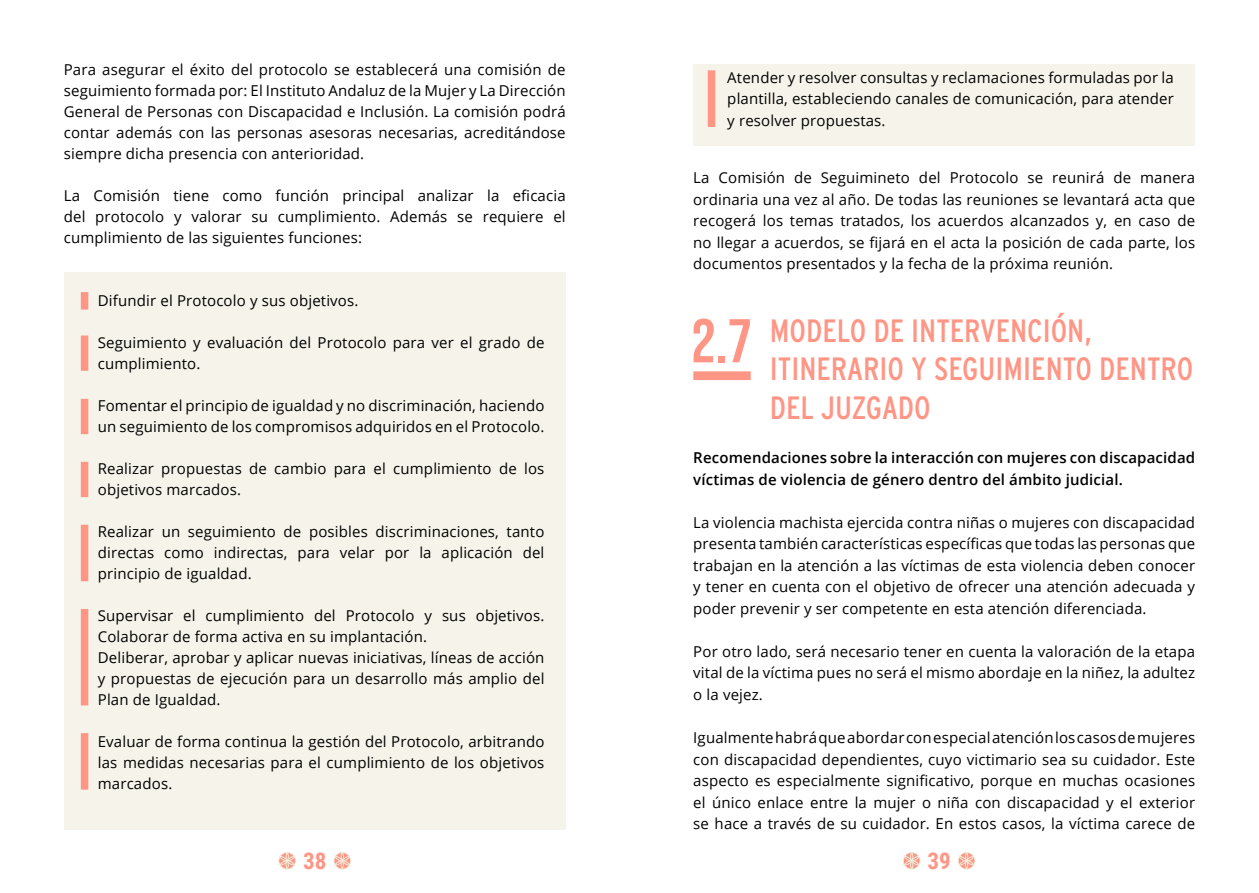
<style>
.page{position:relative;width:1259px;height:893px;background:#fff}
.page>*{position:absolute;margin:0;border:0;box-sizing:border-box;transform-origin:0 0}
.t1{font:condensed 32.25px/38.7px "Interstate";color:#ff9585}
.t2{font:700 22.95px "Roboto Condensed";color:#ff9585}
.t3{font:15px/21px "Open Sans";letter-spacing:.01em;color:#000;text-align:justify}
.t4{font:600 15px/21.6px "Open Sans";letter-spacing:.01em;color:#000}
.s1{font-family:"Bebas Neue";font-stretch:normal;font-size:61.65px}
</style>
<div class="page">
<div style="left:278px;top:852px;width:18px;height:17px;border:1px solid #f1eedc;border-radius:50%"></div>
<svg style="left:279px;top:852px;width:16px;height:18px"></svg>
<div style="left:334px;top:852px;width:17px;height:17px;border:1px solid #f1eedc;border-radius:50%"></div>
<svg style="left:334px;top:852px;width:16px;height:18px"></svg>
<div style="left:958px;top:852px;width:17px;height:17px;border:1px solid #f1eedc;border-radius:50%"></div>
<svg style="left:958px;top:852px;width:16px;height:18px"></svg>
<div style="left:903px;top:852px;width:17px;height:17px;border:1px solid #f1eedc;border-radius:50%"></div>
<svg style="left:903px;top:852px;width:16px;height:18px"></svg>
<div style="left:64px;top:272px;width:502px;height:557px;background:#f6f4ea"></div>
<div style="left:81px;top:292px;width:7px;height:18px;background:#ff9585"></div>
<div style="left:81px;top:335px;width:7px;height:36px;background:#ff9585"></div>
<div style="left:81px;top:399px;width:7px;height:35px;background:#ff9585"></div>
<div style="left:81px;top:462px;width:7px;height:35px;background:#ff9585"></div>
<div style="left:81px;top:525px;width:7px;height:56px;background:#ff9585"></div>
<div style="left:81px;top:733px;width:7px;height:57px;background:#ff9585"></div>
<div style="left:81px;top:609px;width:7px;height:96px;background:#ff9585"></div>
<div style="left:693px;top:64px;width:502px;height:81px;background:#f6f4ea"></div>
<div style="left:708px;top:70px;width:7px;height:57px;background:#ff9585"></div>
<div style="left:693px;top:371px;width:57px;height:9px;background:#ff9585"></div>
<p class="t3" style="left:64px;top:59px;width:503px">Para asegurar el éxito del protocolo se establecerá una comisión de seguimiento formada por: El Instituto Andaluz de la Mujer y La Dirección General de Personas con Discapacidad e Inclusión. La comisión podrá contar además con las personas asesoras necesarias, acreditándose siempre dicha presencia con anterioridad.</p>
<p class="t3" style="left:64px;top:185px;width:503px">La Comisión tiene como función principal analizar la eficacia del protocolo y valorar su cumplimiento. Además se requiere el cumplimiento de las siguientes funciones:</p>
<p class="t3" style="left:98px;top:290px;width:262px">Difundir el Protocolo y sus objetivos.</p>
<p class="t3" style="left:98px;top:332px;width:448px">Seguimiento y evaluación del Protocolo para ver el grado de cumplimiento.</p>
<p class="t3" style="left:98px;top:395px;width:448px">Fomentar el principio de igualdad y no discriminación, haciendo un seguimiento de los compromisos adquiridos en el Protocolo.</p>
<p class="t3" style="left:98px;top:458px;width:448px">Realizar propuestas de cambio para el cumplimiento de los objetivos marcados.</p>
<p class="t3" style="left:98px;top:521px;width:448px">Realizar un seguimiento de posibles discriminaciones, tanto directas como indirectas, para velar por la aplicación del principio de igualdad.</p>
<p class="t3" style="left:98px;top:605px;width:448px;text-align:left">Supervisar el cumplimiento del Protocolo y sus objetivos.<br>Colaborar de forma activa en su implantación.<br>Deliberar, aprobar y aplicar nuevas iniciativas, líneas de acción y propuestas de ejecución para un desarrollo más amplio del Plan de Igualdad.</p>
<p class="t3" style="left:98px;top:731px;width:448px">Evaluar de forma continua la gestión del Protocolo, arbitrando las medidas necesarias para el cumplimiento de los objetivos marcados.</p>
<p class="t3" style="left:727px;top:66px;width:448px;line-height:21.6px">Atender y resolver consultas y reclamaciones formuladas por la plantilla, estableciendo canales de comunicación, para atender y resolver propuestas.</p>
<p class="t3" style="left:693px;top:166px;width:503px;line-height:21.6px">La Comisión de Seguimineto del Protocolo se reunirá de manera ordinaria una vez al año. De todas las reuniones se levantará acta que recogerá los temas tratados, los acuerdos alcanzados y, en caso de no llegar a acuerdos, se fijará en el acta la posición de cada parte, los documentos presentados y la fecha de la próxima reunión.</p>
<h1 class="t1" style="left:770px;top:311px;width:425px;text-indent:-79px"><span class="s1">2.7</span> MODELO DE INTERVENCIÓN,<br>ITINERARIO Y SEGUIMIENTO DENTRO<br>DEL JUZGADO</h1>
<p class="t4" style="left:693px;top:446px;width:503px">Recomendaciones sobre la interacción con mujeres con discapacidad víctimas de violencia de género dentro del ámbito judicial.</p>
<p class="t3" style="left:693px;top:511px;width:503px;line-height:21.6px">La violencia machista ejercida contra niñas o mujeres con discapacidad presenta también características específicas que todas las personas que trabajan en la atención a las víctimas de esta violencia deben conocer y tener en cuenta con el objetivo de ofrecer una atención adecuada y poder prevenir y ser competente en esta atención diferenciada.</p>
<p class="t3" style="left:693px;top:640px;width:503px;line-height:21.6px">Por otro lado, será necesario tener en cuenta la valoración de la etapa vital de la víctima pues no será el mismo abordaje en la niñez, la adultez o la vejez.</p>
<p class="t3" style="left:693px;top:726px;width:503px;line-height:21.6px">Igualmente habrá que abordar con especial atención los casos de mujeres con discapacidad dependientes, cuyo victimario sea su cuidador. Este aspecto es especialmente significativo, porque en muchas ocasiones el único enlace entre la mujer o niña con discapacidad y el exterior se hace a través de su cuidador. En estos casos, la víctima carece de</p>
<h2 class="t2" style="left:303px;top:845px;width:25px">38</h2>
<h2 class="t2" style="left:927px;top:845px;width:25px">39</h2>
</div>
